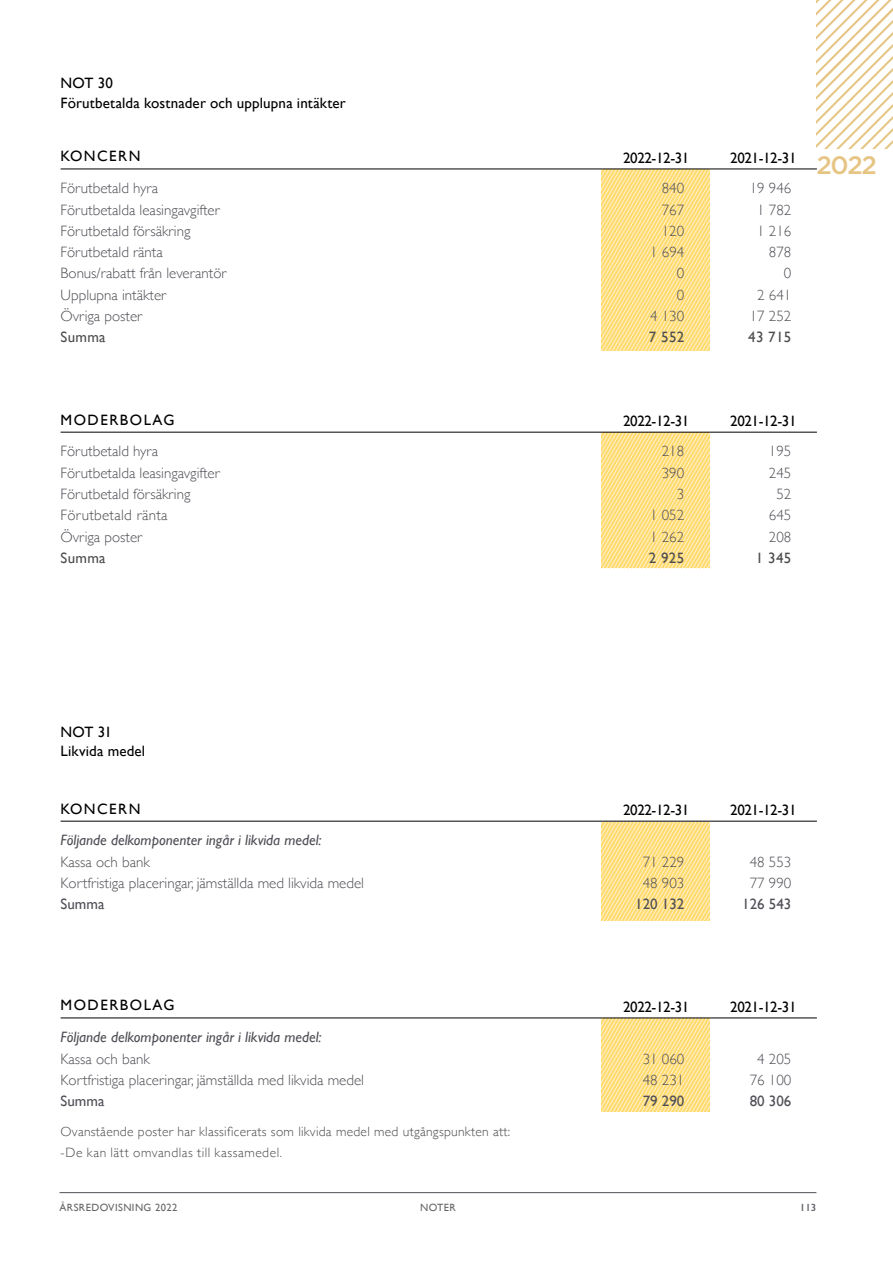
<style>
.page{position:relative;width:893px;height:1263px;background:#fff}
.page>*{position:absolute;margin:0;border:0;box-sizing:border-box;transform-origin:0 0}
.t1{font:500 25.2px "Gotham";color:#e6c584}
.t2{font:300 15px "Gill Sans";color:#4f4f56}
.t3{font:15px/19.5px "Gill Sans";letter-spacing:.01em;color:#000}
.t4{font:italic 15px "Gill Sans";color:#4f4f56}
.t5{font:15px "Gill Sans";letter-spacing:.1em;color:#000}
.t6{font:15px "Gill Sans";color:#4f4f56}
.t7{font:15px "Gill Sans";letter-spacing:.02em;color:#4d4d4f}
.t8{font:300 15px "Gill Sans";letter-spacing:.02em;color:#4d4d4f}
.t9{font:300 13.5px/20.5px "Gill Sans";letter-spacing:.02em;color:#4d4d4f}
.t10{font:10.5px "Gill Sans";letter-spacing:.04em;color:#636466}
.t11{font:600 10.5px "Gill Sans";color:#65676d}
.s1{font-size:12px}
</style>
<div class="page">
<hr style="left:60px;top:1192px;width:756px;height:1px;background:#4f4f56">
<svg style="left:816px;top:0;width:77px;height:148px"></svg>
<svg style="left:602px;top:170px;width:108px;height:181px;background:#ffe18b"></svg>
<svg style="left:602px;top:433px;width:108px;height:136px;background:#ffe18c"></svg>
<hr style="left:61px;top:169px;width:542px;height:1px;background:#000">
<hr style="left:603px;top:169px;width:107px;height:1px;background:#000">
<hr style="left:710px;top:169px;width:107px;height:1px;background:#000">
<hr style="left:61px;top:432px;width:542px;height:1px;background:#000">
<hr style="left:603px;top:432px;width:107px;height:1px;background:#000">
<hr style="left:710px;top:432px;width:107px;height:1px;background:#000">
<svg style="left:602px;top:822px;width:108px;height:99px;background:#ffe18b"></svg>
<svg style="left:602px;top:1018px;width:108px;height:94px;background:#fddf8a"></svg>
<hr style="left:61px;top:821px;width:542px;height:1px;background:#000">
<hr style="left:603px;top:821px;width:107px;height:1px;background:#000">
<hr style="left:710px;top:821px;width:107px;height:1px;background:#000">
<hr style="left:61px;top:1017px;width:542px;height:1px;background:#000">
<hr style="left:603px;top:1017px;width:107px;height:1px;background:#000">
<hr style="left:710px;top:1017px;width:107px;height:1px;background:#000">
<p class="t3" style="left:61px;top:73px;width:287px">NOT 30<br>Förutbetalda kostnader och upplupna intäkter</p>
<p class="t5" style="left:61px;top:148px;width:81px">KONCERN</p>
<p class="t3" style="left:623px;top:148px;width:68px">2022-12-31</p>
<p class="t3" style="left:730px;top:148px;width:68px">2021-12-31</p>
<p class="t2" style="left:61px;top:177px;width:99px">Förutbetald hyra</p>
<p class="t2" style="left:662px;top:177px;width:24px">840</p>
<p class="t2" style="left:750px;top:177px;width:43px">19 946</p>
<p class="t2" style="left:61px;top:198px;width:161px">Förutbetalda leasingavgifter</p>
<p class="t2" style="left:662px;top:198px;width:24px">767</p>
<p class="t2" style="left:757px;top:198px;width:36px">1 782</p>
<p class="t2" style="left:61px;top:219px;width:131px">Förutbetald försäkring</p>
<p class="t2" style="left:662px;top:219px;width:24px">120</p>
<p class="t2" style="left:757px;top:219px;width:36px">1 216</p>
<p class="t2" style="left:61px;top:240px;width:104px">Förutbetald ränta</p>
<p class="t2" style="left:650px;top:240px;width:36px">1 694</p>
<p class="t2" style="left:769px;top:240px;width:24px">878</p>
<p class="t2" style="left:61px;top:262px;width:167px">Bonus/rabatt från leverantör</p>
<p class="t2" style="left:677px;top:262px;width:9px">0</p>
<p class="t2" style="left:784px;top:262px;width:9px">0</p>
<p class="t2" style="left:61px;top:283px;width:107px">Upplupna intäkter</p>
<p class="t2" style="left:677px;top:283px;width:9px">0</p>
<p class="t2" style="left:757px;top:283px;width:36px">2 641</p>
<p class="t2" style="left:61px;top:304px;width:83px">Övriga poster</p>
<p class="t2" style="left:650px;top:304px;width:36px">4 130</p>
<p class="t2" style="left:750px;top:304px;width:43px">17 252</p>
<p class="t7" style="left:61px;top:328px;width:47px">Summa</p>
<p class="t7" style="left:649px;top:328px;width:37px">7 552</p>
<p class="t7" style="left:748px;top:328px;width:45px">43 715</p>
<h1 class="t1" style="left:816px;top:148px;width:62px">2022</h1>
<p class="t5" style="left:61px;top:411px;width:116px">MODERBOLAG</p>
<p class="t3" style="left:623px;top:411px;width:68px">2022-12-31</p>
<p class="t3" style="left:730px;top:411px;width:68px">2021-12-31</p>
<p class="t2" style="left:61px;top:440px;width:99px">Förutbetald hyra</p>
<p class="t2" style="left:662px;top:440px;width:24px">218</p>
<p class="t2" style="left:769px;top:440px;width:24px">195</p>
<p class="t2" style="left:61px;top:461px;width:161px">Förutbetalda leasingavgifter</p>
<p class="t2" style="left:662px;top:461px;width:24px">390</p>
<p class="t2" style="left:769px;top:461px;width:24px">245</p>
<p class="t2" style="left:61px;top:482px;width:131px">Förutbetald försäkring</p>
<p class="t2" style="left:677px;top:482px;width:9px">3</p>
<p class="t2" style="left:776px;top:482px;width:16px">52</p>
<p class="t8" style="left:61px;top:503px;width:109px">Förutbetald ränta</p>
<p class="t2" style="left:650px;top:503px;width:36px">1 052</p>
<p class="t2" style="left:769px;top:503px;width:24px">645</p>
<p class="t2" style="left:61px;top:525px;width:83px">Övriga poster</p>
<p class="t2" style="left:650px;top:525px;width:36px">1 262</p>
<p class="t2" style="left:769px;top:525px;width:24px">208</p>
<p class="t7" style="left:61px;top:549px;width:47px">Summa</p>
<p class="t7" style="left:649px;top:549px;width:37px">2 925</p>
<p class="t7" style="left:756px;top:549px;width:37px">1 345</p>
<p class="t3" style="left:61px;top:722px;width:86px">NOT 31<br>Likvida medel</p>
<p class="t5" style="left:61px;top:800px;width:81px">KONCERN</p>
<p class="t3" style="left:623px;top:800px;width:68px">2022-12-31</p>
<p class="t3" style="left:730px;top:800px;width:68px">2021-12-31</p>
<p class="t4" style="left:61px;top:832px;width:262px">Följande delkomponenter ingår i likvida medel:</p>
<p class="t2" style="left:61px;top:850px;width:91px">Kassa och bank</p>
<p class="t2" style="left:643px;top:850px;width:43px">71 229</p>
<p class="t2" style="left:750px;top:850px;width:43px">48 553</p>
<p class="t2" style="left:61px;top:871px;width:305px">Kortfristiga placeringar, jämställda med likvida medel</p>
<p class="t2" style="left:643px;top:871px;width:43px">48 903</p>
<p class="t2" style="left:750px;top:871px;width:43px">77 990</p>
<p class="t6" style="left:61px;top:895px;width:45px">Summa</p>
<p class="t6" style="left:635px;top:895px;width:51px">120 132</p>
<p class="t6" style="left:742px;top:895px;width:51px">126 543</p>
<p class="t5" style="left:61px;top:996px;width:116px">MODERBOLAG</p>
<p class="t3" style="left:623px;top:997px;width:68px">2022-12-31</p>
<p class="t3" style="left:730px;top:997px;width:68px">2021-12-31</p>
<p class="t4" style="left:61px;top:1028px;width:262px">Följande delkomponenter ingår i likvida medel:</p>
<p class="t2" style="left:61px;top:1047px;width:91px">Kassa och bank</p>
<p class="t2" style="left:643px;top:1047px;width:43px">31 060</p>
<p class="t2" style="left:757px;top:1047px;width:36px">4 205</p>
<p class="t2" style="left:61px;top:1068px;width:305px">Kortfristiga placeringar, jämställda med likvida medel</p>
<p class="t2" style="left:643px;top:1068px;width:43px">48 231</p>
<p class="t2" style="left:750px;top:1068px;width:43px">76 100</p>
<p class="t6" style="left:61px;top:1092px;width:45px">Summa</p>
<p class="t6" style="left:643px;top:1092px;width:43px">79 290</p>
<p class="t6" style="left:750px;top:1092px;width:43px">80 306</p>
<p class="t9" style="left:61px;top:1121px;width:451px">Ovanstående poster har klassificerats som likvida medel med utgångspunkten att: -De kan lätt omvandlas till kassamedel<span class="s1">.</span></p>
<p class="t10" style="left:60px;top:1201px;width:119px">ÅRSREDOVISNING 2022</p>
<p class="t10" style="left:420px;top:1201px;width:37px">NOTER</p>
<p class="t11" style="left:800px;top:1201px;width:18px">113</p>
</div>
